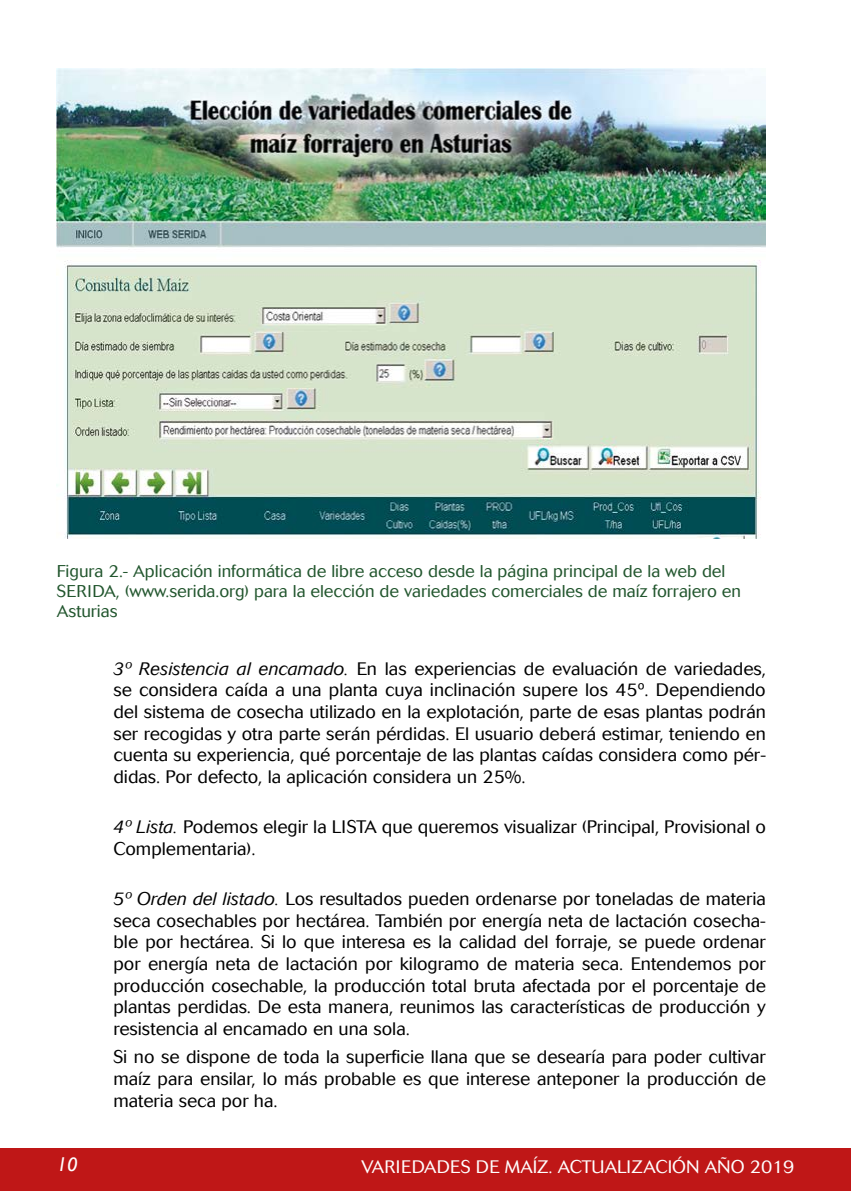
<style>
.page{position:relative;width:851px;height:1191px;background:#fff}
.page>*{position:absolute;margin:0;border:0;box-sizing:border-box;transform-origin:0 0}
.t1{font:italic 20px "Gill Sans";color:#fff}
.t2{font:300 18px/21.6px "Cosmos";color:#000;text-align:justify}
.t3{font:300 18px "Cosmos";color:#fff}
.t4{font:300 17px/20.4px "Cosmos";color:#22562e}
.s1{font-style:italic}
</style>
<div class="page">
<div style="left:0;top:1148px;width:850px;height:43px;background:#bf1717"></div>
<img style="left:57px;top:68px;width:708px;height:470px">
<p class="t4" style="left:57px;top:560px;width:685px">Figura 2.- Aplicación informática de libre acceso desde la página principal de la web del<br>SERIDA, (www.serida.org) para la elección de variedades comerciales de maíz forrajero en<br>Asturias</p>
<p class="t2" style="left:113px;top:658px;width:654px"><span class="s1">3º Resistencia al encamado.</span> En las experiencias de evaluación de variedades, se considera caída a una planta cuya inclinación supere los 45º. Dependiendo del sistema de cosecha utilizado en la explotación, parte de esas plantas podrán ser recogidas y otra parte serán pérdidas. El usuario deberá estimar, teniendo en cuenta su experiencia, qué porcentaje de las plantas caídas considera como pér&shy;didas. Por defecto, la aplicación considera un 25%.</p>
<p class="t2" style="left:113px;top:816px;width:653px"><span class="s1">4º Lista.</span> Podemos elegir la LISTA que queremos visualizar (Principal, Provisional o<br>Complementaria).</p>
<p class="t2" style="left:113px;top:888px;width:654px"><span class="s1">5º Orden del listado.</span> Los resultados pueden ordenarse por toneladas de materia seca cosechables por hectárea. También por energía neta de lactación cosecha&shy;ble por hectárea. Si lo que interesa es la calidad del forraje, se puede ordenar por energía neta de lactación por kilogramo de materia seca. Entendemos por producción cosechable, la producción total bruta afectada por el porcentaje de plantas perdidas. De esta manera, reunimos las características de producción y resistencia al encamado en una sola.</p>
<p class="t2" style="left:113px;top:1046px;width:653px">Si no se dispone de toda la superficie llana que se desearía para poder cultivar maíz para ensilar, lo más probable es que interese anteponer la producción de materia seca por ha.</p>
<p class="t1" style="left:57px;top:1152px;width:22px">10</p>
<p class="t3" style="left:361px;top:1157px;width:434px">VARIEDADES DE MAÍZ. ACTUALIZACIÓN AÑO 2019</p>
</div>
